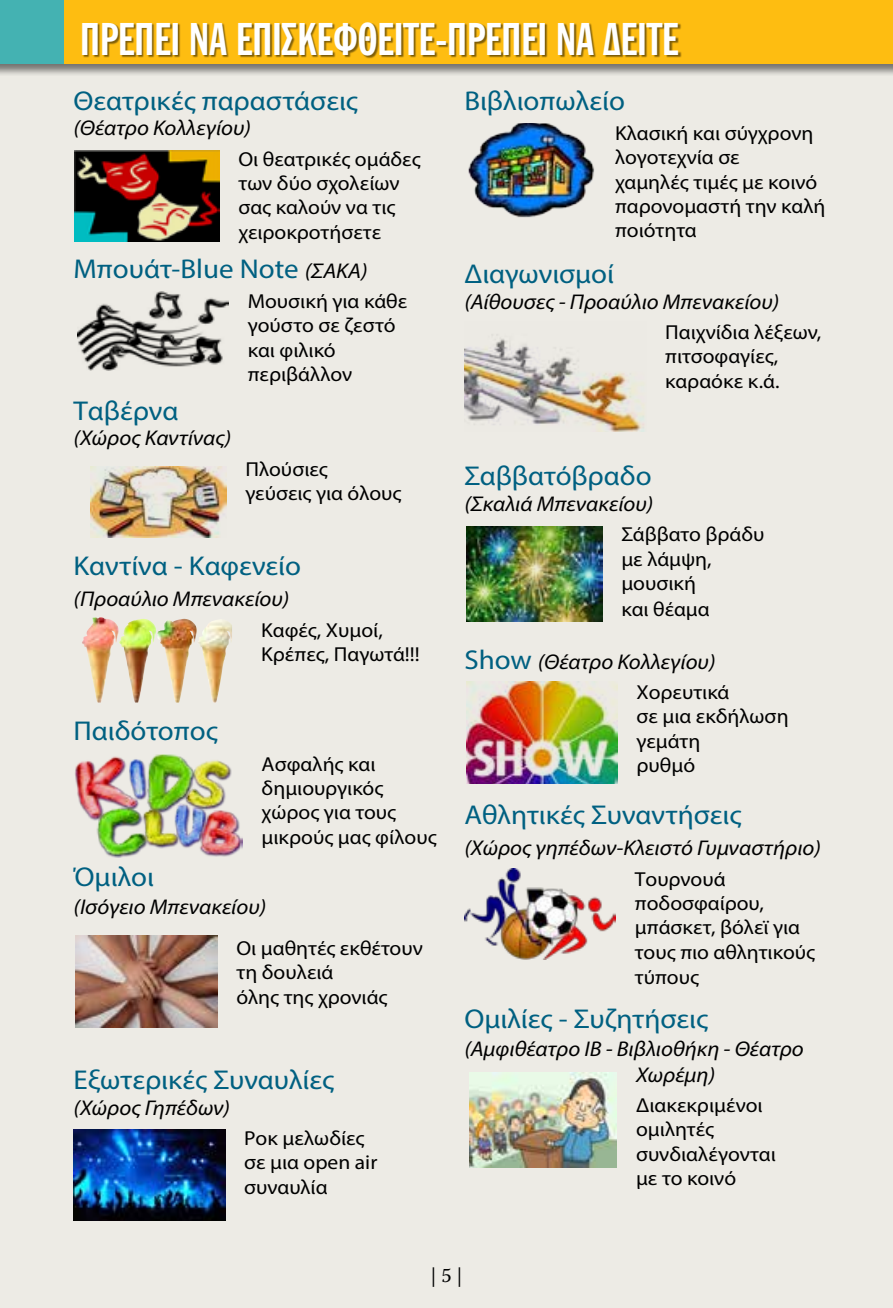
<style>
.page{position:relative;width:893px;height:1308px;background:#fff}
.page>*{position:absolute;margin:0;border:0;box-sizing:border-box;transform-origin:0 0}
.t1{font:800 45px "HLIAIA Con";color:#fff}
.t2{font:27.22px "Myriad Pro";color:#006081;scale:1.06 1}
.t3{font:italic 21.38px/25.9px "Myriad Pro";color:#000;scale:1.06 1}
.t4{font:20.25px/24.3px "Myriad Pro";color:#000;scale:1.06 1}
.t5{font:20.25px "Warnock Pro";color:#000}
.s1{font-style:italic;font-size:21.38px;color:#000}
.s2{font-style:normal;font-size:27.22px;color:#006081}
</style>
<div class="page">
<div style="left:0;top:0;width:893px;height:1307px;background:#edebe5"></div>
<div style="left:0;top:0;width:893px;height:77px;background:#000;opacity:.5"></div>
<div style="left:0;top:0;width:893px;height:64px;background:#febd11"></div>
<div style="left:0;top:0;width:64px;height:64px;background:#44b2b2"></div>
<div style="left:83px;top:23px;width:599px;height:35px;background:#000;opacity:.5"></div>
<img style="left:74px;top:151px;width:145px;height:90px">
<img style="left:77px;top:291px;width:152px;height:79px">
<img style="left:90px;top:466px;width:136px;height:71px">
<img style="left:75px;top:754px;width:167px;height:103px">
<img style="left:75px;top:935px;width:142px;height:92px">
<img style="left:74px;top:1129px;width:151px;height:91px">
<img style="left:468px;top:123px;width:126px;height:95px">
<img style="left:465px;top:334px;width:179px;height:98px">
<img style="left:466px;top:527px;width:136px;height:94px">
<img style="left:466px;top:681px;width:151px;height:103px">
<img style="left:464px;top:868px;width:152px;height:92px">
<img style="left:469px;top:1072px;width:148px;height:96px">
<svg style="left:126px;top:621px;width:17px;height:13px"></svg>
<svg style="left:163px;top:620px;width:30px;height:27px"></svg>
<img style="left:82px;top:617px;width:18px;height:76px">
<h1 class="t1" style="left:80px;top:15px;width:600px">ΠΡΕΠΕΙ ΝΑ ΕΠΙΣΚΕΦΘΕΙΤΕ-ΠΡΕΠΕΙ ΝΑ ΔΕΙΤΕ</h1>
<h2 class="t2" style="left:74px;top:84px;width:270px">Θεατρικές παραστάσεις</h2>
<p class="t3" style="left:74px;top:115px;width:169px">(Θέατρο Κολλεγίου)</p>
<p class="t4" style="left:238px;top:146px;width:173px">Οι θεατρικές ομάδες των δύο σχολείων σας καλούν να τις χειροκροτήσετε</p>
<h2 class="t2" style="left:74px;top:252px;width:279px">Μπουάτ-Blue Note <span class="s1">(ΣΑΚΑ)</span></h2>
<p class="t4" style="left:248px;top:289px;width:152px">Μουσική για κάθε γούστο σε ζεστό και φιλικό περιβάλλον</p>
<h2 class="t2" style="left:74px;top:394px;width:100px">Ταβέρνα</h2>
<p class="t3" style="left:74px;top:425px;width:150px">(Χώρος Καντίνας)</p>
<p class="t4" style="left:245px;top:456px;width:149px">Πλούσιες<br>γεύσεις για όλους</p>
<h2 class="t2" style="left:464px;top:84px;width:153px">Βιβλιοπωλείο</h2>
<p class="t4" style="left:615px;top:121px;width:200px">Κλασική και σύγχρονη λογοτεχνία σε<br>χαμηλές τιμές με κοινό παρονομαστή την καλή ποιότητα</p>
<h2 class="t2" style="left:464px;top:257px;width:143px">Διαγωνισμοί</h2>
<p class="t3" style="left:464px;top:288px;width:299px">(Αίθουσες - Προαύλιο Μπενακείου)</p>
<p class="t4" style="left:665px;top:320px;width:149px">Παιχνίδια λέξεων, πιτσοφαγίες, καραόκε κ.ά.</p>
<h2 class="t2" style="left:464px;top:459px;width:178px">Σαββατόβραδο</h2>
<p class="t3" style="left:464px;top:490px;width:180px">(Σκαλιά Μπενακείου)</p>
<p class="t4" style="left:621px;top:522px;width:137px">Σάββατο βράδυ με λάμψη, μουσική<br>και θέαμα</p>
<p class="t3" style="left:464px;top:648px;width:238px"><span class="s2">Show</span> (Θέατρο Κολλεγίου)</p>
<p class="t4" style="left:636px;top:679px;width:145px">Χορευτικά<br>σε μια εκδήλωση γεμάτη<br>ρυθμό</p>
<h2 class="t2" style="left:464px;top:797px;width:263px">Αθλητικές Συναντήσεις</h2>
<p class="t3" style="left:464px;top:835px;width:338px">(Χώρος γηπέδων-Κλειστό Γυμναστήριο)</p>
<p class="t4" style="left:635px;top:866px;width:172px">Τουρνουά ποδοσφαίρου, μπάσκετ, βόλεϊ για τους πιο αθλητικούς τύπους</p>
<h2 class="t2" style="left:464px;top:1002px;width:232px">Ομιλίες - Συζητήσεις</h2>
<p class="t3" style="left:636px;top:1035px;width:160px;text-indent:-172px">(Αμφιθέατρο IB - Βιβλιοθήκη - Θέατρο<br>Χωρέμη)</p>
<p class="t4" style="left:636px;top:1092px;width:133px">Διακεκριμένοι ομιλητές συνδιαλέγονται με το κοινό</p>
<h2 class="t2" style="left:74px;top:548px;width:216px">Καντίνα - Καφενείο</h2>
<p class="t3" style="left:74px;top:586px;width:205px">(Προαύλιο Μπενακείου)</p>
<p class="t4" style="left:261px;top:617px;width:151px">Καφές, Χυμοί,<br>Κρέπες, Παγωτά!!!</p>
<h2 class="t2" style="left:74px;top:714px;width:138px">Παιδότοπος</h2>
<p class="t4" style="left:262px;top:751px;width:167px">Ασφαλής και δημιουργικός χώρος για τους μικρούς μας φίλους</p>
<h2 class="t2" style="left:74px;top:860px;width:77px">Όμιλοι</h2>
<p class="t3" style="left:74px;top:893px;width:183px">(Ισόγειο Μπενακείου)</p>
<p class="t4" style="left:236px;top:936px;width:177px">Οι μαθητές εκθέτουν τη δουλειά<br>όλης της χρονιάς</p>
<h2 class="t2" style="left:74px;top:1063px;width:247px">Εξωτερικές Συναυλίες</h2>
<p class="t3" style="left:74px;top:1094px;width:149px">(Χώρος Γηπέδων)</p>
<p class="t4" style="left:244px;top:1125px;width:127px">Ροκ μελωδίες σε μια open air συναυλία</p>
<p class="t5" style="left:430px;top:1263px;width:34px">| 5 |</p>
</div>
